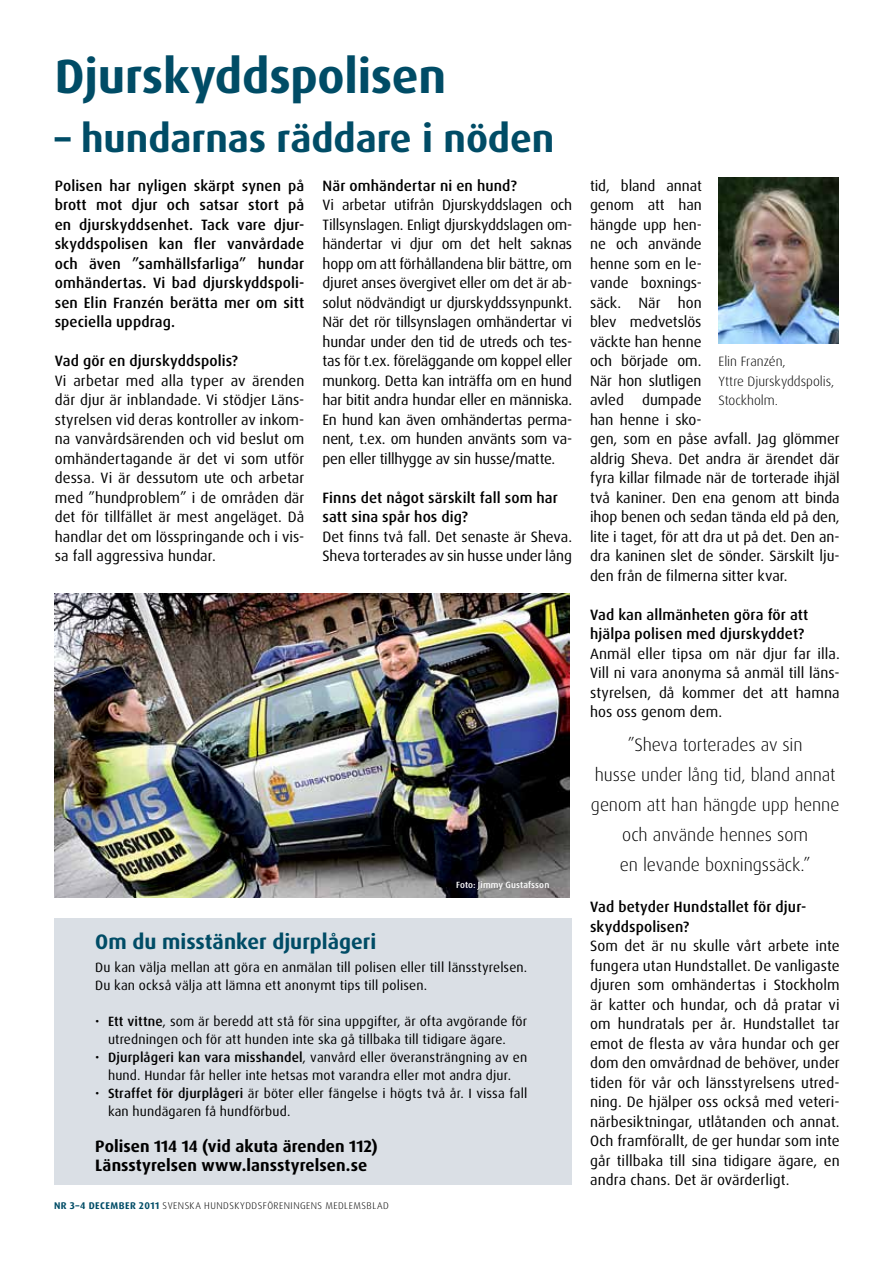
<style>
.page{position:relative;width:893px;height:1263px;background:#fff}
.page>*{position:absolute;margin:0;border:0;box-sizing:border-box;transform-origin:0 0}
.t1{font:700 48px "Dax Pro";letter-spacing:-.005em;color:#004c66}
.t2{font:700 39px "Dax Pro";letter-spacing:-.005em;color:#004c66}
.t3{font:700 21px "Dax Pro";color:#004c66}
.t4{font:300 18px/30px "Dax Pro";letter-spacing:-.005em;color:#000;text-align:center}
.t5{font:700 16.5px/19.5px "Dax Pro";letter-spacing:.005em;color:#000}
.t6{font:15px/19.5px "Dax Pro";color:#000;text-align:justify}
.t7{font:500 15px/19.5px "Dax Pro";letter-spacing:.005em;color:#000}
.t8{font:13.5px/18px "Dax Pro";letter-spacing:.01em;color:#000}
.t9{font:300 13.5px/19.5px "Dax Pro";letter-spacing:-.005em;color:#000}
.t10{font:300 9.75px "Dax Pro";letter-spacing:.05em;color:#000}
.t11{font:500 9px "Dax Pro";letter-spacing:.015em;color:#fff}
.s1{font-weight:500}
.s2{font-weight:700;color:#004c66}
</style>
<div class="page">
<div style="left:55px;top:918px;width:517px;height:267px;background:#dadfe5"></div>
<img style="left:719px;top:177px;width:120px;height:167px">
<img style="left:54px;top:594px;width:516px;height:303px">
<h1 class="t1" style="left:55px;top:45px;width:393px">Djurskyddspolisen</h1>
<h2 class="t2" style="left:55px;top:113px;width:501px">– hundarnas räddare i nöden</h2>
<p class="t7" style="left:322px;top:176px;width:196px">När omhändertar ni en hund?</p>
<p class="t6" style="left:322px;top:195px;width:251px">Vi arbetar utifrån Djurskyddslagen och Tillsynslagen. Enligt djurskyddslagen om&shy;händertar vi djur om det helt saknas hopp om att förhållandena blir bättre, om djuret anses övergivet eller om det är ab&shy;solut nödvändigt ur djurskyddssynpunkt.<br>När det rör tillsynslagen omhändertar vi hundar under den tid de utreds och tes&shy;tas för t.ex. föreläggande om koppel eller munkorg. Detta kan inträffa om en hund har bitit andra hundar eller en människa.<br>En hund kan även omhändertas perma&shy;nent, t.ex. om hunden använts som va&shy;pen eller tillhygge av sin husse/matte.</p>
<p class="t7" style="left:322px;top:488px;width:237px">Finns det något särskilt fall som har satt sina spår hos dig?</p>
<p class="t6" style="left:322px;top:527px;width:251px">Det finns två fall. Det senaste är Sheva.<br>Sheva torterades av sin husse under lång</p>
<p class="t7" style="left:55px;top:176px;width:251px;text-align:justify">Polisen har nyligen skärpt synen på brott mot djur och satsar stort på en djurskyddsenhet. Tack vare djur&shy;skyddspolisen kan fler vanvårdade och även ”samhällsfarliga” hundar omhändertas. Vi bad djurskyddspoli&shy;sen Elin Franzén berätta mer om sitt speciella uppdrag.</p>
<p class="t7" style="left:55px;top:351px;width:185px">Vad gör en djurskyddspolis?</p>
<p class="t6" style="left:55px;top:371px;width:251px">Vi arbetar med alla typer av ärenden där djur är inblandade. Vi stödjer Läns&shy;styrelsen vid deras kontroller av inkom&shy;na vanvårdsärenden och vid beslut om omhändertagande är det vi som utför dessa. Vi är dessutom ute och arbetar med ”hundproblem” i de områden där det för tillfället är mest angeläget. Då handlar det om lösspringande och i vis&shy;sa fall aggressiva hundar.</p>
<p class="t11" style="left:456px;top:879px;width:95px">Foto: Jimmy Gustafsson</p>
<h3 class="t3" style="left:95px;top:928px;width:283px">Om du misstänker djurplågeri</h3>
<p class="t8" style="left:95px;top:958px;width:434px">Du kan välja mellan att göra en anmälan till polisen eller till länsstyrelsen.<br>Du kan också välja att lämna ett anonymt tips till polisen.</p>
<p class="t8" style="left:108px;top:1012px;width:421px;text-indent:-13px">• <span class="s1">Ett vittne</span>, som är beredd att stå för sina uppgifter, är ofta avgörande för utredningen och för att hunden inte ska gå tillbaka till tidigare ägare.</p>
<p class="t8" style="left:95px;top:1048px;width:433px;text-align:center">• <span class="s1">Djurplågeri kan vara misshandel</span>, vanvård eller överansträngning av en hund. Hundar får heller inte hetsas mot varandra eller mot andra djur.</p>
<p class="t8" style="left:108px;top:1084px;width:421px;text-indent:-13px">• <span class="s1">Straffet för djurplågeri</span> är böter eller fängelse i högts två år. I vissa fall kan hundägaren få hundförbud.</p>
<p class="t5" style="left:95px;top:1136px;width:284px">Polisen 114 14 (vid akuta ärenden 112)<br>Länsstyrelsen www.lansstyrelsen.se</p>
<p class="t10" style="left:54px;top:1199px;width:336px"><span class="s2">NR 3–4 DECEMBER 2011</span> SVENSKA HUNDSKYDDSFÖRENINGENS MEDLEMSBLAD</p>
<p class="t6" style="left:590px;top:176px;width:251px;text-align:left">tid, bland annat<br>genom att han<br>hängde upp hen-<br>ne och använde<br>henne som en le-<br>vande boxnings-<br>säck. När hon<br>blev medvetslös<br>väckte han henne<br>och började om.<br>När hon slutligen<br>avled dumpade<br>han henne i sko-<br>gen, som en påse avfall. Jag glömmer aldrig Sheva. Det andra är ärendet där fyra killar filmade när de torterade ihjäl två kaniner. Den ena genom att binda ihop benen och sedan tända eld på den, lite i taget, för att dra ut på det. Den an&shy;dra kaninen slet de sönder. Särskilt lju&shy;den från de filmerna sitter kvar.</p>
<p class="t7" style="left:590px;top:605px;width:220px">Vad kan allmänheten göra för att hjälpa polisen med djurskyddet?</p>
<p class="t6" style="left:590px;top:644px;width:251px">Anmäl eller tipsa om när djur far illa.<br>Vill ni vara anonyma så anmäl till läns&shy;styrelsen, då kommer det att hamna hos oss genom dem.</p>
<p class="t9" style="left:718px;top:352px;width:117px">Elin Franzén,<br>Yttre Djurskyddspolis,<br>Stockholm.</p>
<p class="t4" style="left:591px;top:729px;width:250px">”Sheva torterades av sin<br>husse under lång tid, bland annat genom att han hängde upp henne och använde hennes som<br>en levande boxningssäck.”</p>
<p class="t7" style="left:590px;top:897px;width:218px">Vad betyder Hundstallet för djur&shy;skyddspolisen?</p>
<p class="t6" style="left:590px;top:936px;width:251px">Som det är nu skulle vårt arbete inte fungera utan Hundstallet. De vanligaste djuren som omhändertas i Stockholm är katter och hundar, och då pratar vi om hundratals per år. Hundstallet tar emot de flesta av våra hundar och ger dom den omvårdnad de behöver, under tiden för vår och länsstyrelsens utred&shy;ning. De hjälper oss också med veteri&shy;närbesiktningar, utlåtanden och annat.<br>Och framförallt, de ger hundar som inte går tillbaka till sina tidigare ägare, en andra chans. Det är ovärderligt.</p>
</div>
